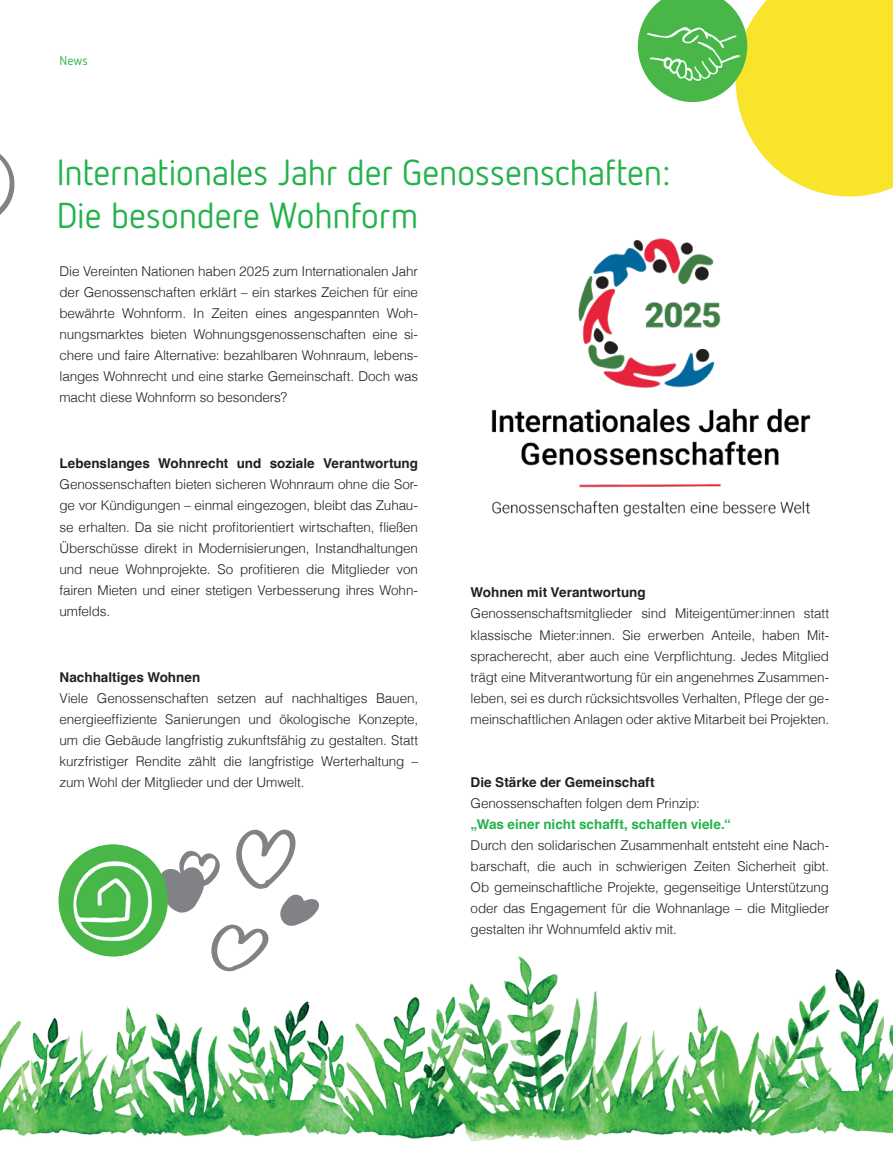
<style>
.page{position:relative;width:893px;height:1170px;background:#fff}
.page>*{position:absolute;margin:0;border:0;box-sizing:border-box;transform-origin:0 0}
.t1{font:36px/43.2px "Netto OT";letter-spacing:-.02em;color:#23b24b}
.t2{font:300 13.5px/21px "Helvetica";letter-spacing:-.01em;color:#231f20;text-align:justify}
.t3{font:700 13.5px "Helvetica";color:#231f20}
.t4{font:700 13.5px "Helvetica";color:#23b24b}
.t5{font:12.75px "Netto OT";color:#23b24b}
.s1{font-weight:700}
</style>
<div class="page">
<img style="left:0;top:956px;width:893px;height:183px">
<img style="left:491px;top:238px;width:320px;height:279px">
<svg style="left:0;top:154px;width:15px;height:61px"></svg>
<svg style="left:157px;top:829px;width:164px;height:143px"></svg>
<img style="left:58px;top:844px;width:110px;height:112px">
<svg style="left:737px;top:0;width:156px;height:196px"></svg>
<img style="left:638px;top:0;width:109px;height:102px">
<p class="t5" style="left:60px;top:52px;width:30px">News</p>
<p class="t1" style="left:56px;top:150px;width:615px">Internationales Jahr der Genossenschaften:<br>Die besondere Wohnform</p>
<p class="t2" style="left:60px;top:259px;width:360px">Die Vereinten Nationen haben 2025 zum Internationalen Jahr der Genossenschaften erklärt – ein starkes Zeichen für eine bewährte Wohnform. In Zeiten eines angespannten Woh&shy;nungsmarktes bieten Wohnungsgenossenschaften eine si&shy;chere und faire Alternative: bezahlbaren Wohnraum, lebens&shy;langes Wohnrecht und eine starke Gemeinschaft. Doch was macht diese Wohnform so besonders?</p>
<p class="t2" style="left:60px;top:452px;width:360px"><span class="s1">Lebenslanges Wohnrecht und soziale Verantwortung </span>Genossenschaften bieten sicheren Wohnraum ohne die Sor&shy;ge vor Kündigungen – einmal eingezogen, bleibt das Zuhau&shy;se erhalten. Da sie nicht profitorientiert wirtschaften, fließen Überschüsse direkt in Modernisierungen, Instandhaltungen und neue Wohnprojekte. So profitieren die Mitglieder von fairen Mieten und einer stetigen Verbesserung ihres Wohn&shy;umfelds.</p>
<p class="t3" style="left:60px;top:669px;width:142px">Nachhaltiges Wohnen</p>
<p class="t2" style="left:60px;top:687px;width:360px">Viele Genossenschaften setzen auf nachhaltiges Bauen, energieeffiziente Sanierungen und ökologische Konzepte, um die Gebäude langfristig zukunftsfähig zu gestalten. Statt kurzfristiger Rendite zählt die langfristige Werterhaltung – zum Wohl der Mitglieder und der Umwelt.</p>
<p class="t3" style="left:471px;top:584px;width:177px">Wohnen mit Verantwortung</p>
<p class="t2" style="left:471px;top:602px;width:360px">Genossenschaftsmitglieder sind Miteigentümer:innen statt klassische Mieter:innen. Sie erwerben Anteile, haben Mit&shy;spracherecht, aber auch eine Verpflichtung. Jedes Mitglied trägt eine Mitverantwortung für ein angenehmes Zusammen&shy;leben, sei es durch rücksichtsvolles Verhalten, Pflege der ge&shy;meinschaftlichen Anlagen oder aktive Mitarbeit bei Projekten.</p>
<p class="t3" style="left:471px;top:773px;width:185px">Die Stärke der Gemeinschaft</p>
<p class="t2" style="left:471px;top:791px;width:231px">Genossenschaften folgen dem Prinzip:</p>
<p class="t4" style="left:471px;top:815px;width:262px">„Was einer nicht schafft, schaffen viele.“</p>
<p class="t2" style="left:471px;top:833px;width:360px">Durch den solidarischen Zusammenhalt entsteht eine Nach&shy;barschaft, die auch in schwierigen Zeiten Sicherheit gibt.<br>Ob gemeinschaftliche Projekte, gegenseitige Unterstützung oder das Engagement für die Wohnanlage – die Mitglieder gestalten ihr Wohnumfeld aktiv mit.</p>
</div>
